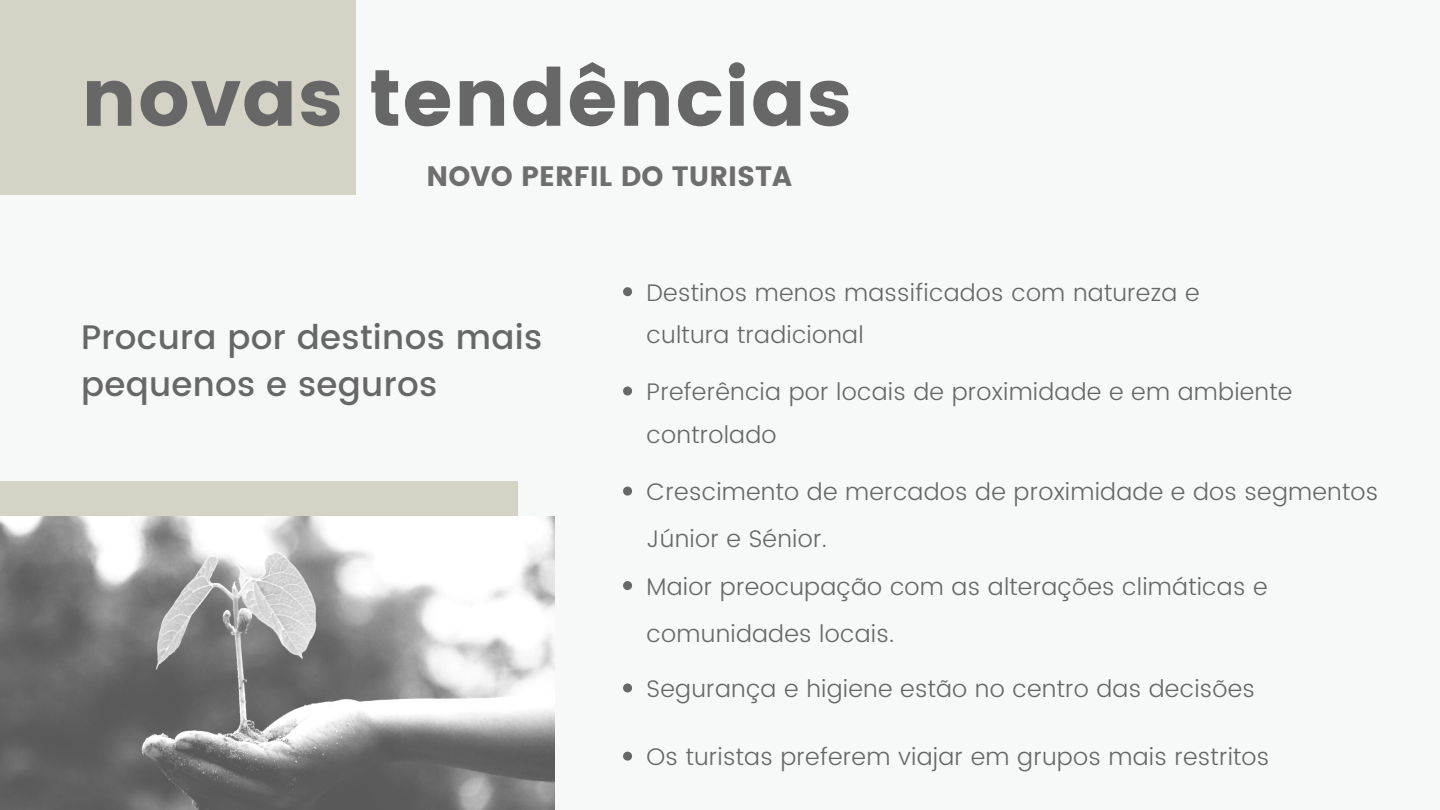
<style>
.page{position:relative;width:1440px;height:810px;background:#f7f9f8}
.page>*{position:absolute;margin:0;border:0;box-sizing:border-box;transform-origin:0 0}
.t1{font:80px "Poppins";letter-spacing:.01em;color:#676767}
.t2{font:500 34px/47.2px "Poppins";letter-spacing:.01em;color:#676767}
.t3{font:28px "Poppins";color:#6e6e6e}
.t4{font:300 24px/47.2px "Poppins";letter-spacing:.01em;color:#676767}
</style>
<div class="page">
<div style="left:0;top:0;width:356px;height:195px;background:#d4d3c5"></div>
<div style="left:0;top:481px;width:517px;height:329px;background:#d4d3c5"></div>
<img style="left:0;top:516px;width:555px;height:294px">
<svg style="left:623px;top:487px;width:9px;height:9px"></svg>
<svg style="left:623px;top:581px;width:9px;height:9px"></svg>
<svg style="left:623px;top:287px;width:9px;height:9px"></svg>
<svg style="left:623px;top:387px;width:9px;height:9px"></svg>
<svg style="left:623px;top:683px;width:9px;height:9px"></svg>
<svg style="left:623px;top:752px;width:9px;height:9px"></svg>
<p class="t1" style="left:81px;top:51px;width:772px">novas tendências</p>
<p class="t3" style="left:427px;top:160px;width:367px">NOVO PERFIL DO TURISTA</p>
<p class="t2" style="left:81px;top:314px;width:463px">Procura por destinos mais pequenos e seguros</p>
<p class="t4" style="left:647px;top:271px;width:554px;line-height:42.8px">Destinos menos massificados com natureza e cultura tradicional</p>
<p class="t4" style="left:647px;top:370px;width:647px;line-height:42.8px">Preferência por locais de proximidade e em ambiente controlado</p>
<p class="t4" style="left:647px;top:468px;width:733px">Crescimento de mercados de proximidade e dos segmentos<br>Júnior e Sénior.</p>
<p class="t4" style="left:647px;top:563px;width:623px">Maior preocupação com as alterações climáticas e comunidades locais.</p>
<p class="t4" style="left:647px;top:665px;width:610px">Segurança e higiene estão no centro das decisões</p>
<p class="t4" style="left:647px;top:733px;width:624px">Os turistas preferem viajar em grupos mais restritos</p>
</div>
